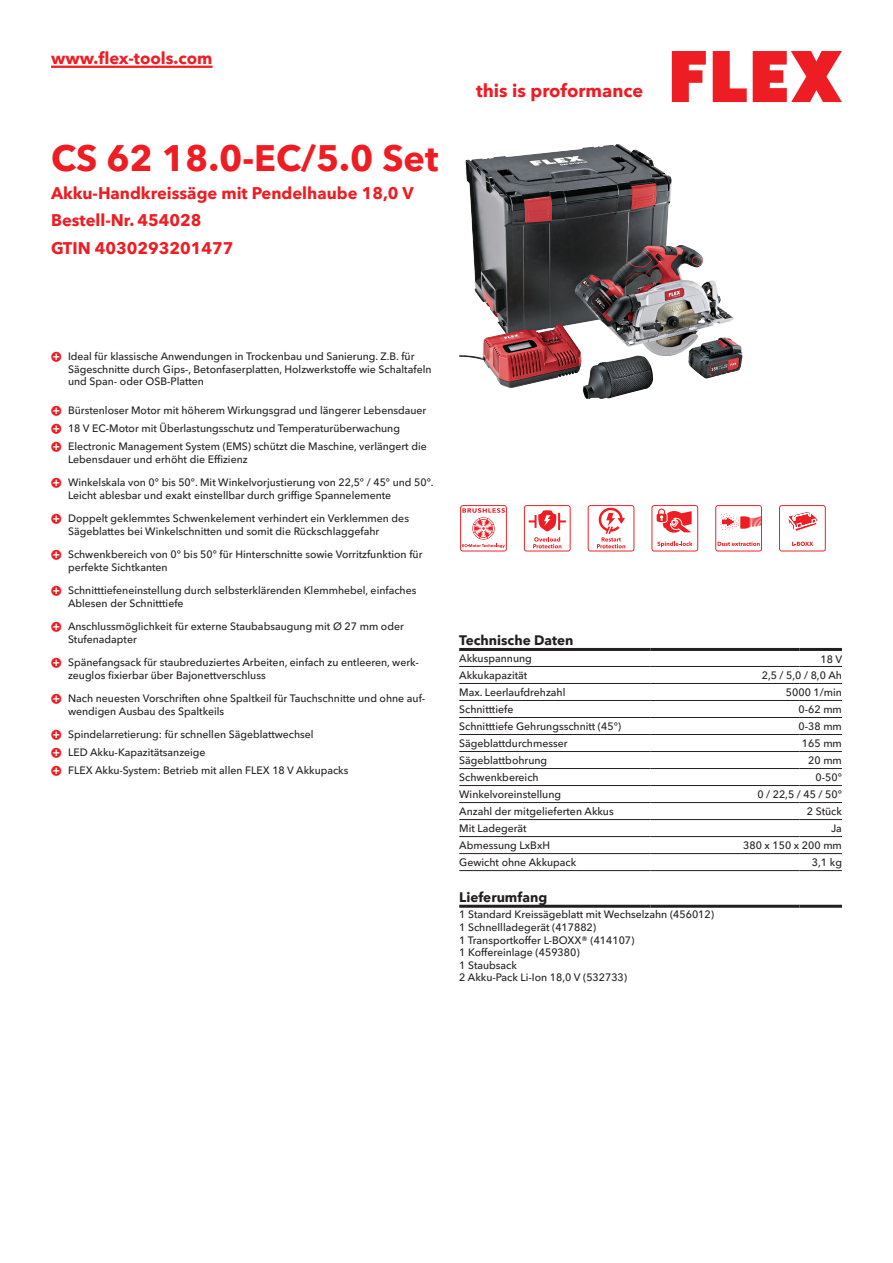
<style>
.page{position:relative;width:893px;height:1263px;background:#fff}
.page>*{position:absolute;margin:0;border:0;box-sizing:border-box;transform-origin:0 0}
.CB_AF_Product-name{font:700 36px "Avenir Next W1 G";color:#ee1d23}
.t1{font:700 18px "Avenir Next W1 G";color:#ee1d23}
.CB_AF_Product-short{font:700 16.5px "Avenir Next W1 G";color:#ee1d23}
.CB_AF_Order-number{font:700 16.5px "Avenir Next W1 G";color:#ee1d23}
.CB_AF_Table-headline{font:700 13.5px "Avenir Next W1 G";color:#231f20}
.CB_AF_Table-specific{font:500 10.5px/12.6px "Avenir Next W1 G";color:#231f20}
</style>
<div class="page">
<svg style="left:672px;top:51px;width:34px;height:51px"></svg>
<svg style="left:713px;top:51px;width:34px;height:51px"></svg>
<svg style="left:753px;top:51px;width:89px;height:51px"></svg>
<hr style="left:51px;top:66px;width:162px;height:2px;background:#ee1d23">
<img style="left:459px;top:144px;width:274px;height:244px">
<hr style="left:459px;top:666px;width:192px;height:1px;background:#231f20">
<hr style="left:651px;top:666px;width:148px;height:1px;background:#231f20">
<hr style="left:799px;top:666px;width:43px;height:1px;background:#231f20">
<hr style="left:459px;top:683px;width:192px;height:1px;background:#231f20">
<hr style="left:651px;top:683px;width:148px;height:1px;background:#231f20">
<hr style="left:799px;top:683px;width:43px;height:1px;background:#231f20">
<hr style="left:459px;top:700px;width:192px;height:1px;background:#231f20">
<hr style="left:651px;top:700px;width:148px;height:1px;background:#231f20">
<hr style="left:799px;top:700px;width:43px;height:1px;background:#231f20">
<hr style="left:459px;top:717px;width:192px;height:1px;background:#231f20">
<hr style="left:651px;top:717px;width:148px;height:1px;background:#231f20">
<hr style="left:799px;top:717px;width:43px;height:1px;background:#231f20">
<hr style="left:459px;top:734px;width:192px;height:1px;background:#231f20">
<hr style="left:651px;top:734px;width:148px;height:1px;background:#231f20">
<hr style="left:799px;top:734px;width:43px;height:1px;background:#231f20">
<hr style="left:459px;top:751px;width:192px;height:1px;background:#231f20">
<hr style="left:651px;top:751px;width:148px;height:1px;background:#231f20">
<hr style="left:799px;top:751px;width:43px;height:1px;background:#231f20">
<hr style="left:459px;top:768px;width:192px;height:1px;background:#231f20">
<hr style="left:651px;top:768px;width:148px;height:1px;background:#231f20">
<hr style="left:799px;top:768px;width:43px;height:1px;background:#231f20">
<hr style="left:459px;top:785px;width:192px;height:1px;background:#231f20">
<hr style="left:651px;top:785px;width:148px;height:1px;background:#231f20">
<hr style="left:799px;top:785px;width:43px;height:1px;background:#231f20">
<hr style="left:459px;top:802px;width:192px;height:1px;background:#231f20">
<hr style="left:651px;top:802px;width:148px;height:1px;background:#231f20">
<hr style="left:799px;top:802px;width:43px;height:1px;background:#231f20">
<hr style="left:459px;top:819px;width:192px;height:1px;background:#231f20">
<hr style="left:651px;top:819px;width:148px;height:1px;background:#231f20">
<hr style="left:799px;top:819px;width:43px;height:1px;background:#231f20">
<hr style="left:459px;top:836px;width:192px;height:1px;background:#231f20">
<hr style="left:651px;top:836px;width:148px;height:1px;background:#231f20">
<hr style="left:799px;top:836px;width:43px;height:1px;background:#231f20">
<hr style="left:459px;top:853px;width:192px;height:1px;background:#231f20">
<hr style="left:651px;top:853px;width:148px;height:1px;background:#231f20">
<hr style="left:799px;top:853px;width:43px;height:1px;background:#231f20">
<hr style="left:459px;top:870px;width:192px;height:1px;background:#231f20">
<hr style="left:651px;top:870px;width:148px;height:1px;background:#231f20">
<hr style="left:799px;top:870px;width:43px;height:1px;background:#231f20">
<hr style="left:459px;top:648px;width:192px;height:3px;background:#231f20">
<hr style="left:651px;top:648px;width:148px;height:3px;background:#231f20">
<hr style="left:799px;top:648px;width:43px;height:3px;background:#231f20">
<hr style="left:459px;top:905px;width:192px;height:3px;background:#231f20">
<hr style="left:651px;top:905px;width:148px;height:3px;background:#231f20">
<hr style="left:799px;top:905px;width:43px;height:3px;background:#231f20">
<svg style="left:460px;top:505px;width:47px;height:46px"></svg>
<svg style="left:524px;top:505px;width:47px;height:46px"></svg>
<svg style="left:588px;top:505px;width:46px;height:46px"></svg>
<svg style="left:651px;top:505px;width:47px;height:46px"></svg>
<svg style="left:715px;top:505px;width:47px;height:46px"></svg>
<svg style="left:779px;top:505px;width:47px;height:46px"></svg>
<h3 class="CB_AF_Product-short" style="left:51px;top:45px;width:163px">www.flex-tools.com</h3>
<p class="CB_AF_Product-name" style="left:51px;top:130px;width:389px">CS 62 18.0-EC/5.0 Set</p>
<p class="CB_AF_Product-short" style="left:51px;top:180px;width:364px">Akku-Handkreissäge mit Pendelhaube 18,0 V</p>
<p class="CB_AF_Order-number" style="left:51px;top:207px;width:152px">Bestell-Nr. 454028</p>
<p class="CB_AF_Order-number" style="left:51px;top:235px;width:184px">GTIN 4030293201477</p>
<h2 class="t1" style="left:476px;top:77px;width:169px">this is proformance</h2>
<p class="CB_AF_Table-specific" style="left:68px;top:349px;width:365px">Ideal für klassische Anwendungen in Trockenbau und Sanierung. Z.B. für<br>Sägeschnitte durch Gips-, Betonfaserplatten, Holzwerkstoffe wie Schaltafeln und Span- oder OSB-Platten</p>
<p class="CB_AF_Table-specific" style="left:68px;top:403px;width:360px">Bürstenloser Motor mit höherem Wirkungsgrad und längerer Lebensdauer</p>
<p class="CB_AF_Table-specific" style="left:68px;top:421px;width:333px">18 V EC-Motor mit Überlastungsschutz und Temperaturüberwachung</p>
<p class="CB_AF_Table-specific" style="left:68px;top:439px;width:360px">Electronic Management System (EMS) schützt die Maschine, verlängert die<br>Lebensdauer und erhöht die Effizienz</p>
<p class="CB_AF_Table-specific" style="left:68px;top:475px;width:367px">Winkelskala von 0° bis 50°. Mit Winkelvorjustierung von 22,5° / 45° und 50°.<br>Leicht ablesbar und exakt einstellbar durch griffige Spannelemente</p>
<p class="CB_AF_Table-specific" style="left:68px;top:511px;width:342px">Doppelt geklemmtes Schwenkelement verhindert ein Verklemmen des<br>Sägeblattes bei Winkelschnitten und somit die Rückschlaggefahr</p>
<p class="CB_AF_Table-specific" style="left:68px;top:547px;width:356px">Schwenkbereich von 0° bis 50° für Hinterschnitte sowie Vorritzfunktion für perfekte Sichtkanten</p>
<p class="CB_AF_Table-specific" style="left:68px;top:583px;width:350px">Schnitttiefeneinstellung durch selbsterklärenden Klemmhebel, einfaches<br>Ablesen der Schnitttiefe</p>
<p class="CB_AF_Table-specific" style="left:68px;top:619px;width:337px">Anschlussmöglichkeit für externe Staubabsaugung mit Ø 27 mm oder<br>Stufenadapter</p>
<p class="CB_AF_Table-specific" style="left:68px;top:655px;width:352px">Spänefangsack für staubreduziertes Arbeiten, einfach zu entleeren, werk&shy;zeuglos fixierbar über Bajonettverschluss</p>
<p class="CB_AF_Table-specific" style="left:68px;top:691px;width:359px">Nach neuesten Vorschriften ohne Spaltkeil für Tauchschnitte und ohne auf&shy;wendigen Ausbau des Spaltkeils</p>
<p class="CB_AF_Table-specific" style="left:68px;top:727px;width:247px">Spindelarretierung: für schnellen Sägeblattwechsel</p>
<p class="CB_AF_Table-specific" style="left:68px;top:745px;width:139px">LED Akku-Kapazitätsanzeige</p>
<p class="CB_AF_Table-specific" style="left:68px;top:763px;width:282px">FLEX Akku-System: Betrieb mit allen FLEX 18 V Akkupacks</p>
<p class="CB_AF_Table-headline" style="left:459px;top:630px;width:116px">Technische Daten</p>
<p class="CB_AF_Table-specific" style="left:459px;top:651px;width:74px">Akkuspannung</p>
<p class="CB_AF_Table-specific" style="left:820px;top:652px;width:23px">18 V</p>
<p class="CB_AF_Table-specific" style="left:459px;top:668px;width:70px">Akkukapazität</p>
<p class="CB_AF_Table-specific" style="left:762px;top:668px;width:82px">2,5 / 5,0 / 8,0 Ah</p>
<p class="CB_AF_Table-specific" style="left:459px;top:685px;width:108px">Max. Leerlaufdrehzahl</p>
<p class="CB_AF_Table-specific" style="left:786px;top:685px;width:57px">5000 1/min</p>
<p class="CB_AF_Table-specific" style="left:459px;top:702px;width:56px">Schnitttiefe</p>
<p class="CB_AF_Table-specific" style="left:799px;top:702px;width:45px">0-62 mm</p>
<p class="CB_AF_Table-specific" style="left:459px;top:719px;width:163px">Schnitttiefe Gehrungsschnitt (45°)</p>
<p class="CB_AF_Table-specific" style="left:799px;top:719px;width:45px">0-38 mm</p>
<p class="CB_AF_Table-specific" style="left:459px;top:736px;width:110px">Sägeblattdurchmesser</p>
<p class="CB_AF_Table-specific" style="left:802px;top:736px;width:41px">165 mm</p>
<p class="CB_AF_Table-specific" style="left:459px;top:753px;width:89px">Sägeblattbohrung</p>
<p class="CB_AF_Table-specific" style="left:808px;top:753px;width:35px">20 mm</p>
<p class="CB_AF_Table-specific" style="left:459px;top:770px;width:81px">Schwenkbereich</p>
<p class="CB_AF_Table-specific" style="left:816px;top:770px;width:28px">0-50°</p>
<p class="CB_AF_Table-specific" style="left:459px;top:787px;width:103px">Winkelvoreinstellung</p>
<p class="CB_AF_Table-specific" style="left:757px;top:787px;width:86px">0 / 22,5 / 45 / 50°</p>
<p class="CB_AF_Table-specific" style="left:459px;top:804px;width:156px">Anzahl der mitgelieferten Akkus</p>
<p class="CB_AF_Table-specific" style="left:807px;top:804px;width:37px">2 Stück</p>
<p class="CB_AF_Table-specific" style="left:459px;top:821px;width:69px">Mit Ladegerät</p>
<p class="CB_AF_Table-specific" style="left:831px;top:821px;width:12px">Ja</p>
<p class="CB_AF_Table-specific" style="left:459px;top:838px;width:92px">Abmessung LxBxH</p>
<p class="CB_AF_Table-specific" style="left:743px;top:838px;width:100px">380 x 150 x 200 mm</p>
<p class="CB_AF_Table-specific" style="left:459px;top:855px;width:119px">Gewicht ohne Akkupack</p>
<p class="CB_AF_Table-specific" style="left:812px;top:855px;width:32px">3,1 kg</p>
<p class="CB_AF_Table-headline" style="left:459px;top:886px;width:89px">Lieferumfang</p>
<p class="CB_AF_Table-specific" style="left:459px;top:907px;width:256px">1 Standard Kreissägeblatt mit Wechselzahn (456012)<br>1 Schnellladegerät (417882)<br>1 Transportkoffer L-BOXX® (414107)<br>1 Koffereinlage (459380)<br>1 Staubsack<br>2 Akku-Pack Li-Ion 18,0 V (532733)</p>
</div>
